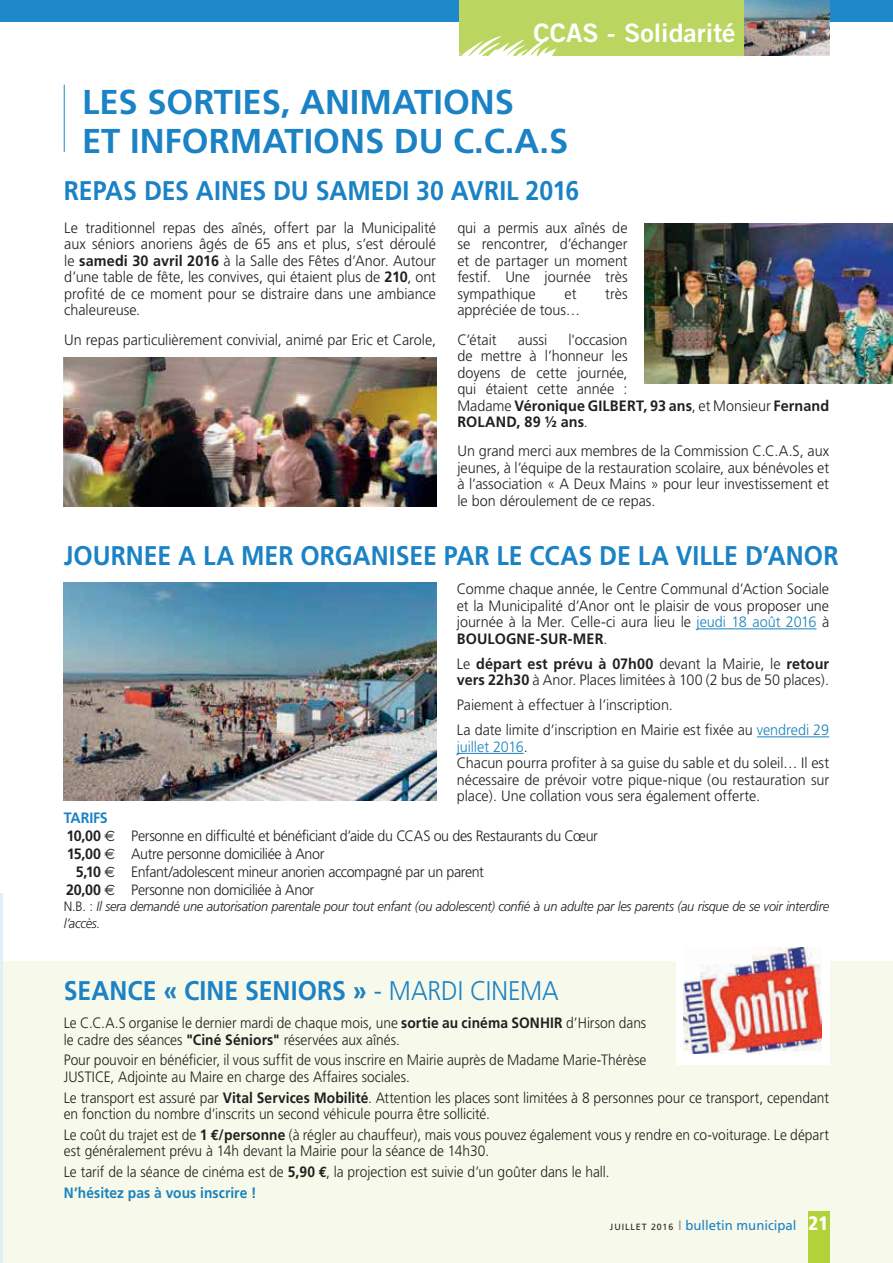
<style>
.page{position:relative;width:893px;height:1263px;background:#fff}
.page>*{position:absolute;margin:0;border:0;box-sizing:border-box;transform-origin:0 0}
.t1{font:700 34.5px/39px "Frutiger";color:#1b82c5}
.t2{font:700 27px "Frutiger";color:#1b82c5;scale:.92 1}
.t3{font:25.5px "Trade Gothic Bold Two";color:#fff;scale:1.05 1}
.t4{font:300 15px/16.5px "Frutiger";letter-spacing:-.005em;color:#231f20;scale:.96 1}
.t5{font:300 15px/16.5px "Frutiger";letter-spacing:-.005em;color:#231f20;scale:.92 1}
.t6{font:300 15px "Frutiger";letter-spacing:-.025em;color:#231f20;scale:.95 1}
.t7{font:700 15px "Frutiger";letter-spacing:-.015em;color:#1b82c5;scale:.95 1}
.t8{font:italic 300 13.5px/16.5px "Frutiger";letter-spacing:-.025em;color:#231f20;scale:.95 1}
.t9{font:13.5px "Frutiger";color:#1b82c5}
.s1{font-weight:700}
.s2{color:#1a83bc}
.s3{font-family:"Euro Sans";font-weight:400}
.s4{font-style:normal}
.s5{font-weight:300}
.s6{font-family:"Euro Mono";font-weight:700}
.s7{font-weight:700;color:#1a83bc}
.s8{font-size:9px;color:#231f20}
.s9{color:#939595}
.s10{font-weight:900;font-stretch:condensed;font-size:19.5px;color:#fff}
</style>
<div class="page">
<div style="left:0;top:961px;width:893px;height:302px;background:#f7f9ea"></div>
<hr style="left:0;top:893px;width:3px;height:370px;background:#e2edf8">
<div style="left:0;top:0;width:893px;height:21px;background:#1d89ca"></div>
<div style="left:459px;top:0;width:357px;height:55px;background:#bbd660"></div>
<svg style="left:459px;top:36px;width:98px;height:20px"></svg>
<div style="left:808px;top:1212px;width:21px;height:51px;background:#b2d239"></div>
<img style="left:744px;top:0;width:85px;height:55px">
<hr style="left:64px;top:85px;width:1px;height:67px;background:#1d89ca">
<hr style="left:697px;top:628px;width:119px;height:1px;background:#1a83bc">
<hr style="left:757px;top:736px;width:72px;height:1px;background:#1a83bc">
<hr style="left:457px;top:753px;width:67px;height:1px;background:#1a83bc">
<img style="left:64px;top:583px;width:373px;height:217px">
<img style="left:645px;top:223px;width:248px;height:160px">
<img style="left:64px;top:357px;width:373px;height:149px">
<div style="left:676px;top:937px;width:153px;height:127px;background:#fff"></div>
<img style="left:683px;top:947px;width:139px;height:107px">
<h3 class="t3" style="left:533px;top:18px;width:194px">CCAS - Solidarité</h3>
<h1 class="t1" style="left:82px;top:82px;width:488px">LES SORTIES, ANIMATIONS<br>ET INFORMATIONS DU C.C.A.S</h1>
<h2 class="t2" style="left:64px;top:174px;width:562px">REPAS DES AINES DU SAMEDI 30 AVRIL 2016</h2>
<p class="t4" style="left:64px;top:219px;width:389px;text-align:justify">Le traditionnel repas des aînés, offert par la Municipalité aux séniors anoriens âgés de 65 ans et plus, s’est déroulé le <span class="s1">samedi 30 avril 2016</span> à la Salle des Fêtes d’Anor. Autour d’une table de fête, les convives, qui étaient plus de <span class="s1">210</span>, ont profité de ce moment pour se distraire dans une ambiance chaleureuse.</p>
<p class="t4" style="left:64px;top:331px;width:389px">Un repas particulièrement convivial, animé par Eric et Carole,</p>
<p class="t4" style="left:457px;top:219px;width:179px;text-align:justify">qui a permis aux aînés de se rencontrer, d’échanger et de partager un moment festif. Une journée très sympathique</p>
<p class="t4" style="left:565px;top:285px;width:14px">et</p>
<p class="t4" style="left:605px;top:285px;width:25px">très</p>
<p class="t4" style="left:457px;top:296px;width:130px;line-height:29.2px">appréciée de tous…<br>C’était</p>
<p class="t4" style="left:457px;top:331px;width:389px;text-indent:111px">l'occasion<br>de mettre à l’honneur les<br>doyens de cette journée,<br>qui étaient cette année :<br>Madame <span class="s1">Véronique GILBERT, 93 ans</span>, et Monsieur <span class="s1">Fernand<br>ROLAND, 89 ½ ans</span>.</p>
<p class="t4" style="left:457px;top:443px;width:389px;text-align:justify">Un grand merci aux membres de la Commission C.C.A.S, aux jeunes, à l’équipe de la restauration scolaire, aux bénévoles et à l’association « A Deux Mains » pour leur investissement et le bon déroulement de ce repas.</p>
<p class="t4" style="left:518px;top:331px;width:32px">aussi</p>
<h2 class="t2" style="left:64px;top:540px;width:844px">JOURNEE A LA MER ORGANISEE PAR LE CCAS DE LA VILLE D’ANOR</h2>
<p class="t4" style="left:457px;top:581px;width:389px;text-align:justify">Comme chaque année, le Centre Communal d’Action Sociale et la Municipalité d’Anor ont le plaisir de vous proposer une journée à la Mer. Celle-ci aura lieu le <span class="s2">jeudi 18 août 2016</span> à <span class="s1">BOULOGNE-SUR-MER</span>.</p>
<p class="t4" style="left:457px;top:655px;width:389px">Le <span class="s1">départ est prévu à 07h00</span> devant la Mairie, le <span class="s1">retour vers 22h30</span> à Anor. Places limitées à 100 (2 bus de 50 places).</p>
<p class="t4" style="left:457px;top:693px;width:389px;line-height:25px">Paiement à effectuer à l’inscription.<br>La date limite d’inscription en Mairie est fixée au <span class="s2">vendredi 29</span></p>
<p class="t4" style="left:457px;top:738px;width:389px"><span class="s2">juillet 2016</span>.<br>Chacun pourra profiter à sa guise du sable et du soleil… Il est nécessaire de prévoir votre pique-nique (ou restauration sur place). Une collation vous sera également offerte.</p>
<p class="t7" style="left:64px;top:809px;width:48px">TARIFS</p>
<p class="t6" style="left:67px;top:827px;width:561px"><span class="s1">10,00</span> <span class="s3">€</span> Personne en difficulté et bénéficiant d’aide du CCAS ou des Restaurants du Cœur</p>
<p class="t6" style="left:67px;top:845px;width:273px"><span class="s1">15,00</span> <span class="s3">€</span> Autre personne domiciliée à Anor</p>
<p class="t6" style="left:76px;top:863px;width:431px"><span class="s1">5,10</span> <span class="s3">€</span> Enfant/adolescent mineur anorien accompagné par un parent</p>
<p class="t6" style="left:66px;top:881px;width:263px"><span class="s1">20,00</span> <span class="s3">€</span> Personne non domiciliée à Anor</p>
<p class="t8" style="left:64px;top:898px;width:807px"><span class="s4">N.B. :</span> Il sera demandé une autorisation parentale pour tout enfant (ou adolescent) confié à un adulte par les parents (au risque de se voir interdire l’accès.</p>
<h2 class="t2" style="left:64px;top:975px;width:540px">SEANCE « CINE SENIORS » <span class="s5">- MARDI CINEMA</span></h2>
<p class="t5" style="left:64px;top:1015px;width:635px">Le C.C.A.S organise le dernier mardi de chaque mois, une <span class="s1">sortie au cinéma SONHIR</span> d’Hirson dans le cadre des séances <span class="s1">"Ciné Séniors"</span> réservées aux aînés.</p>
<p class="t5" style="left:64px;top:1052px;width:635px">Pour pouvoir en bénéficier, il vous suffit de vous inscrire en Mairie auprès de Madame Marie-Thérèse<br>JUSTICE, Adjointe au Maire en charge des Affaires sociales.</p>
<p class="t5" style="left:64px;top:1089px;width:833px">Le transport est assuré par <span class="s1">Vital Services Mobilité</span>. Attention les places sont limitées à 8 personnes pour ce transport, cependant en fonction du nombre d’inscrits un second véhicule pourra être sollicité.</p>
<p class="t5" style="left:64px;top:1126px;width:833px">Le coût du trajet est de <span class="s1">1</span> <span class="s6">€</span><span class="s1">/personne</span> (à régler au chauffeur), mais vous pouvez également vous y rendre en co-voiturage. Le départ est généralement prévu à 14h devant la Mairie pour la séance de 14h30.</p>
<p class="t5" style="left:64px;top:1161px;width:595px;line-height:20.7px">Le tarif de la séance de cinéma est de <span class="s1">5,90</span> <span class="s6">€</span>, la projection est suivie d’un goûter dans le hall.<br><span class="s7">N’hésitez pas à vous inscrire !</span></p>
<p class="t9" style="left:610px;top:1217px;width:220px"><span class="s8">JUILLET 2016</span> <span class="s9">I</span> bulletin municipal <span class="s10">21</span></p>
</div>
